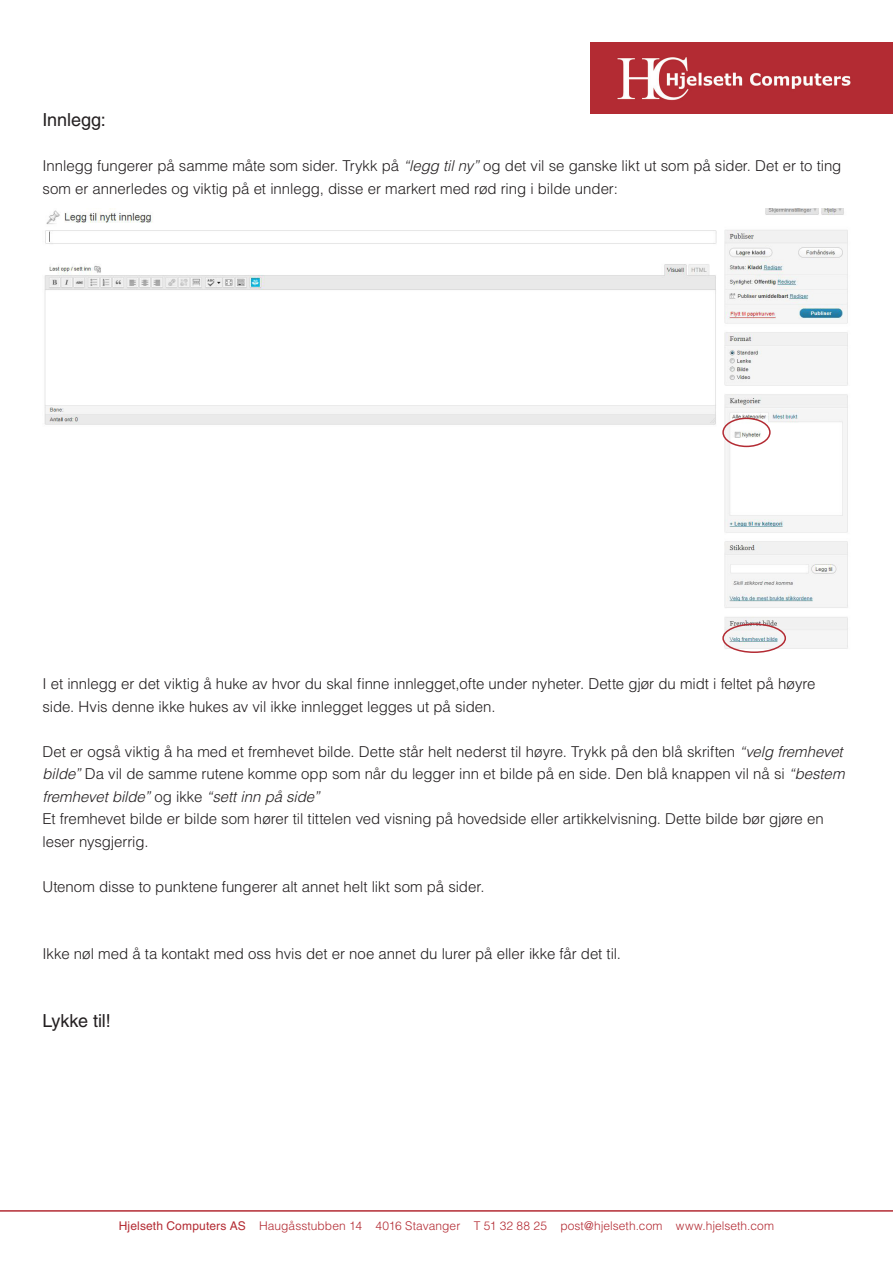
<style>
.page{position:relative;width:893px;height:1263px;background:#fff}
.page>*{position:absolute;margin:0;border:0;box-sizing:border-box;transform-origin:0 0}
.Mengdetekst{font:18px "Helvetica LT Std";letter-spacing:-.005em;color:#231f20}
.Mengdetekst-2{font:300 15px/22.5px "Helvetica LT Std";letter-spacing:-.005em;color:#231f20}
.t1{font:300 12px "Helvetica LT Std";letter-spacing:.005em;color:#b32b33}
.s1{font-style:italic}
.s2{font-weight:400}
</style>
<div class="page">
<img style="left:590px;top:43px;width:303px;height:71px">
<hr style="left:0;top:1210px;width:893px;height:1px;background:#b32b33">
<img style="left:44px;top:208px;width:804px;height:445px">
<div style="left:722px;top:418px;width:49px;height:29px;border:2px solid #b32b33;border-radius:50%"></div>
<div style="left:722px;top:623px;width:64px;height:30px;border:2px solid #b32b33;border-radius:50%"></div>
<p class="Mengdetekst" style="left:43px;top:110px;width:65px">Innlegg:</p>
<p class="Mengdetekst-2" style="left:43px;top:155px;width:800px">Innlegg fungerer på samme måte som sider. Trykk på <span class="s1">“legg til ny”</span> og det vil se ganske likt ut som på sider. Det er to ting som er annerledes og viktig på et innlegg, disse er markert med rød ring i bilde under:</p>
<p class="Mengdetekst-2" style="left:43px;top:672px;width:774px">I et innlegg er det viktig å huke av hvor du skal finne innlegget,ofte under nyheter. Dette gjør du midt i feltet på høyre side. Hvis denne ikke hukes av vil ikke innlegget legges ut på siden.</p>
<p class="Mengdetekst-2" style="left:43px;top:740px;width:803px;text-align:justify">Det er også viktig å ha med et fremhevet bilde. Dette står helt nederst til høyre. Trykk på den blå skriften <span class="s1">“velg fremhevet bilde”</span> Da vil de samme rutene komme opp som når du legger inn et bilde på en side. Den blå knappen vil nå si <span class="s1">“bestem fremhevet bilde”</span> og ikke <span class="s1">“sett inn på side”</span></p>
<p class="Mengdetekst-2" style="left:43px;top:807px;width:783px">Et fremhevet bilde er bilde som hører til tittelen ved visning på hovedside eller artikkelvisning. Dette bilde bør gjøre en leser nysgjerrig.</p>
<p class="Mengdetekst-2" style="left:43px;top:875px;width:444px">Utenom disse to punktene fungerer alt annet helt likt som på sider.</p>
<p class="Mengdetekst-2" style="left:43px;top:942px;width:580px">Ikke nøl med å ta kontakt med oss hvis det er noe annet du lurer på eller ikke får det til.</p>
<p class="Mengdetekst" style="left:43px;top:1010px;width:70px">Lykke til!</p>
<p class="t1" style="left:119px;top:1218px;width:657px"><span class="s2">Hjelseth Computers AS</span> Haugåsstubben 14 4016 Stavanger T 51 32 88 25 post@hjelseth.com www.hjelseth.com</p>
</div>
